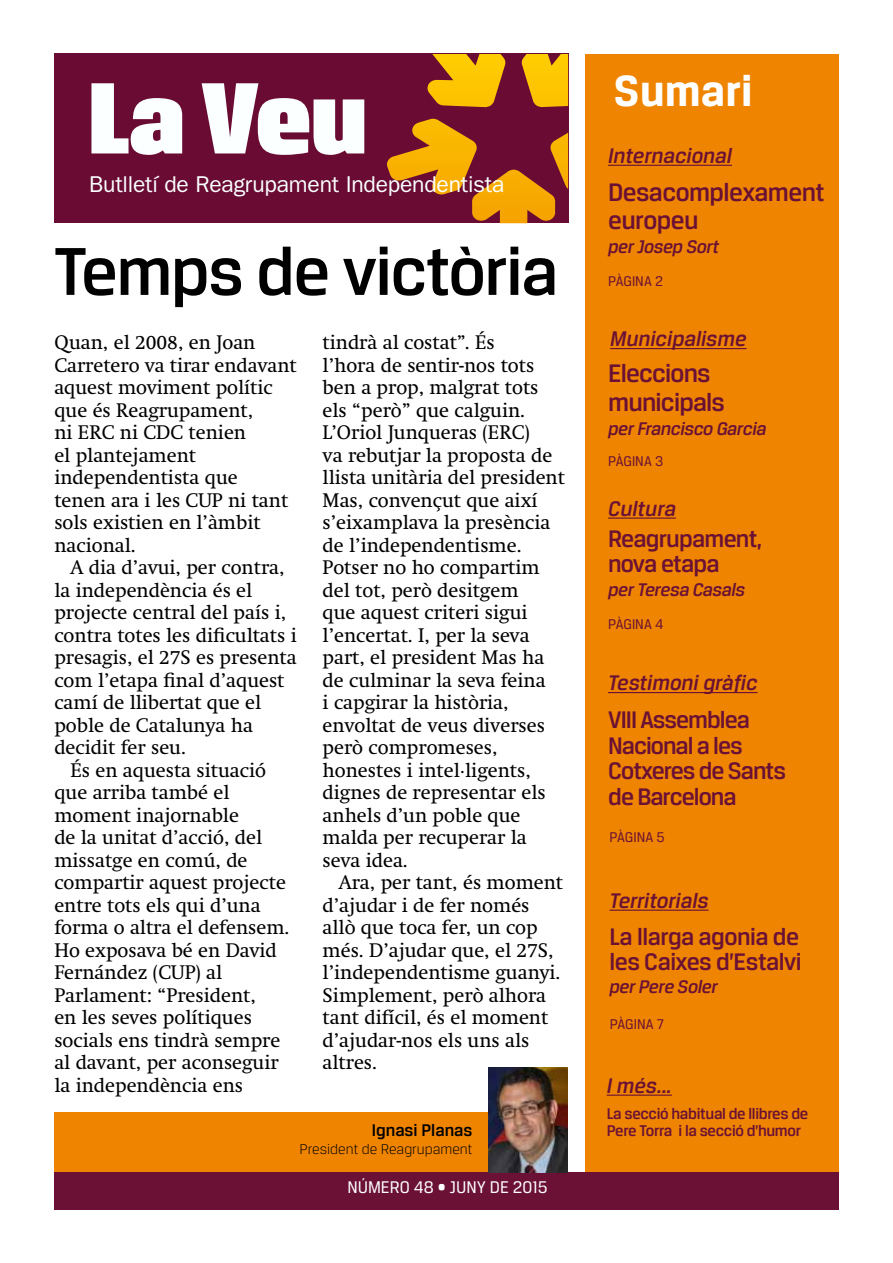
<style>
.page{position:relative;width:893px;height:1263px;background:#fff}
.page>*{position:absolute;margin:0;border:0;box-sizing:border-box;transform-origin:0 0}
.t1{font:108px "Breuer Headline";color:#fbffff}
.t2{font:500 72px "Breuer Text";letter-spacing:-.02em;color:#000}
.t3{font:700 46.5px "Breuer Text";color:#fff}
.t4{font:500 27px/28.5px "Breuer Text";letter-spacing:-.025em;color:#6a1135}
.t5{font:500 25.5px/25.5px "Breuer Text";letter-spacing:-.04em;color:#6a1135}
.t6{font:500 25.5px/25.5px "Breuer Text";letter-spacing:-.02em;color:#6a1135}
.t7{font:22.95px "ITC Franklin Gothic Std";letter-spacing:-.01em;color:#fbffff}
.t8{font:italic 500 22.5px "Breuer Text";color:#6a1135}
.t9{font:19.5px/22.5px "Swift";color:#000}
.t10{font:italic 500 19.5px "Breuer Text";letter-spacing:-.02em;color:#6a1135}
.t11{font:18px "Breuer Text";color:#fff}
.t12{font:500 18px "Breuer Text";color:#000}
.t13{font:500 16.5px/16.5px "Breuer Text";letter-spacing:-.02em;color:#6a1135}
.t14{font:15px "Breuer Text";color:#6a1135}
.t15{font:300 15px "Breuer Text";color:#000}
</style>
<div class="page">
<div style="left:54px;top:54px;width:514px;height:169px;background:#690b33"></div>
<div style="left:54px;top:1172px;width:785px;height:38px;background:#6a1135"></div>
<img style="left:387px;top:54px;width:181px;height:169px">
<div style="left:54px;top:1112px;width:497px;height:60px;background:#ef8400"></div>
<img style="left:489px;top:1067px;width:79px;height:105px">
<div style="left:585px;top:54px;width:254px;height:1118px;background:#ef8400"></div>
<hr style="left:607px;top:1094px;width:65px;height:2px;background:#6a1135">
<hr style="left:608px;top:165px;width:124px;height:1px;background:#6a1135">
<hr style="left:610px;top:348px;width:137px;height:1px;background:#6a1135">
<hr style="left:608px;top:517px;width:68px;height:2px;background:#6a1135">
<hr style="left:608px;top:692px;width:150px;height:1px;background:#6a1135">
<hr style="left:609px;top:909px;width:100px;height:2px;background:#6a1135">
<h1 class="t1" style="left:88px;top:59px;width:281px">La Veu</h1>
<p class="t7" style="left:89px;top:171px;width:417px">Butlletí de Reagrupament Independentista</p>
<h2 class="t2" style="left:54px;top:233px;width:506px">Temps de victòria</h2>
<p class="t9" style="left:54px;top:331px;width:244px">Quan, el 2008, en Joan<br>Carretero va tirar endavant aquest moviment polític que és Reagrupament,<br>ni ERC ni CDC tenien<br>el plantejament independentista que<br>tenen ara i les CUP ni tant sols existien en l’àmbit nacional.</p>
<p class="t9" style="left:70px;top:556px;width:216px">A dia d’avui, per contra,</p>
<p class="t9" style="left:54px;top:579px;width:199px">la independència és el</p>
<p class="t9" style="left:54px;top:601px;width:233px">projecte central del país i,</p>
<p class="t9" style="left:54px;top:624px;width:244px">contra totes les dificultats i</p>
<p class="t9" style="left:54px;top:646px;width:244px">presagis, el 27S es presenta</p>
<p class="t9" style="left:54px;top:669px;width:232px">com l’etapa final d’aquest</p>
<p class="t9" style="left:54px;top:691px;width:208px">camí de llibertat que el</p>
<p class="t9" style="left:54px;top:714px;width:200px">poble de Catalunya ha</p>
<p class="t9" style="left:54px;top:736px;width:133px">decidit fer seu.</p>
<p class="t9" style="left:70px;top:759px;width:197px">És en aquesta situació</p>
<p class="t9" style="left:54px;top:781px;width:177px">que arriba també el</p>
<p class="t9" style="left:54px;top:804px;width:186px">moment inajornable</p>
<p class="t9" style="left:54px;top:826px;width:209px">de la unitat d’acció, del</p>
<p class="t9" style="left:54px;top:849px;width:195px">missatge en comú, de</p>
<p class="t9" style="left:54px;top:871px;width:233px">compartir aquest projecte</p>
<p class="t9" style="left:54px;top:894px;width:208px">entre tots els qui d’una</p>
<p class="t9" style="left:54px;top:916px;width:237px">forma o altra el defensem.</p>
<p class="t9" style="left:54px;top:939px;width:224px">Ho exposava bé en David</p>
<p class="t9" style="left:54px;top:961px;width:169px">Fernández (CUP) al</p>
<p class="t9" style="left:54px;top:984px;width:203px">Parlament: “President,</p>
<p class="t9" style="left:54px;top:1006px;width:199px">en les seves polítiques</p>
<p class="t9" style="left:54px;top:1029px;width:228px">socials ens tindrà sempre</p>
<p class="t9" style="left:54px;top:1051px;width:226px">al davant, per aconseguir</p>
<p class="t9" style="left:54px;top:1074px;width:190px">la independència ens</p>
<p class="t9" style="left:323px;top:331px;width:244px">tindrà al costat”. És<br>l’hora de sentir-nos tots ben a prop, malgrat tots els “però” que calguin.<br>L’Oriol Junqueras (ERC)<br>va rebutjar la proposta de llista unitària del president<br>Mas, convençut que així s’eixamplava la presència de l’independentisme.<br>Potser no ho compartim del tot, però desitgem<br>que aquest criteri sigui l’encertat. I, per la seva part, el president Mas ha de culminar la seva feina<br>i capgirar la història, envoltat de veus diverses però compromeses, honestes i intel·ligents, dignes de representar els anhels d’un poble que malda per recuperar la seva idea.</p>
<p class="t9" style="left:323px;top:871px;width:242px;text-indent:16px">Ara, per tant, és moment d’ajudar i de fer només allò que toca fer, un cop més. D’ajudar que, el 27S, l’independentisme guanyi.<br>Simplement, però alhora tant difícil, és el moment d’ajudar-nos els uns als altres.</p>
<p class="t12" style="left:372px;top:1120px;width:102px">Ignasi Planas</p>
<p class="t15" style="left:299px;top:1141px;width:174px">President de Reagrupament</p>
<p class="t11" style="left:347px;top:1177px;width:202px">NÚMERO 48 • JUNY DE 2015</p>
<h3 class="t3" style="left:614px;top:65px;width:140px">Sumari</h3>
<p class="t8" style="left:608px;top:144px;width:125px">Internacional</p>
<h3 class="t4" style="left:608px;top:178px;width:218px">Desacomplexament europeu</h3>
<p class="t10" style="left:608px;top:237px;width:113px">per Josep Sort</p>
<p class="t14" style="left:608px;top:273px;width:57px">PÀGINA 2</p>
<p class="t8" style="left:610px;top:327px;width:138px">Municipalisme</p>
<h3 class="t4" style="left:608px;top:359px;width:118px">Eleccions municipals</h3>
<p class="t10" style="left:608px;top:418px;width:160px">per Francisco Garcia</p>
<p class="t14" style="left:608px;top:453px;width:57px">PÀGINA 3</p>
<p class="t8" style="left:608px;top:496px;width:69px">Cultura</p>
<h3 class="t5" style="left:608px;top:526px;width:156px">Reagrupament, nova etapa</h3>
<p class="t10" style="left:608px;top:580px;width:139px">per Teresa Casals</p>
<p class="t14" style="left:608px;top:616px;width:57px">PÀGINA 4</p>
<p class="t8" style="left:608px;top:671px;width:151px">Testimoni gràfic</p>
<h3 class="t5" style="left:608px;top:707px;width:179px">VIII Assemblea<br>Nacional a les<br>Cotxeres de Sants de Barcelona</h3>
<p class="t14" style="left:609px;top:829px;width:57px">PÀGINA 5</p>
<p class="t8" style="left:609px;top:888px;width:101px">Territorials</p>
<h3 class="t6" style="left:609px;top:923px;width:194px">La llarga agonia de les Caixes d’Estalvi</h3>
<p class="t10" style="left:609px;top:976px;width:110px">per Pere Soler</p>
<p class="t14" style="left:610px;top:1016px;width:56px">PÀGINA 7</p>
<p class="t8" style="left:607px;top:1073px;width:67px">I més...</p>
<p class="t13" style="left:607px;top:1105px;width:203px">La secció habitual de llibres de<br>Pere Torra i la secció d’humor</p>
</div>
